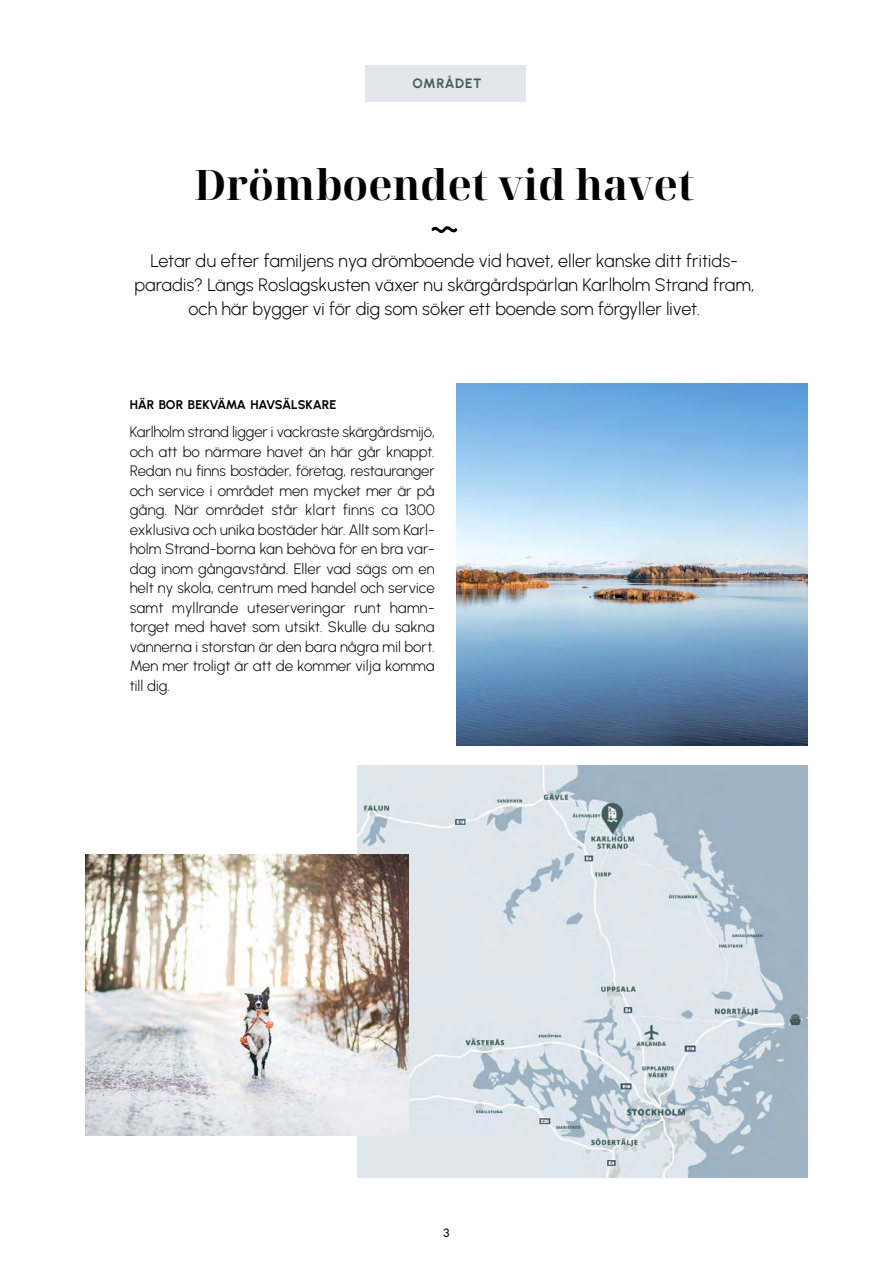
<style>
.page{position:relative;width:893px;height:1263px;background:#fff}
.page>*{position:absolute;margin:0;border:0;box-sizing:border-box;transform-origin:0 0}
.t1{font:700 42px "Noto Serif Display";color:#000}
.t2{font:300 18px/24px "Urbanist";color:#000;text-align:center}
.t3{font:300 15px/19.5px "Urbanist";color:#000;text-align:justify}
.t4{font:700 13.5px "Urbanist";letter-spacing:.04em;color:#415d59}
.t5{font:700 12.6px "Urbanist";letter-spacing:-.015em;color:#000}
.t6{font:500 12px "Urbanist";color:#000}
</style>
<div class="page">
<div style="left:366px;top:65px;width:160px;height:36px;background:#e3e7ed"></div>
<svg style="left:431px;top:226px;width:26px;height:7px"></svg>
<img style="left:357px;top:766px;width:451px;height:411px">
<img style="left:85px;top:855px;width:323px;height:280px">
<img style="left:456px;top:384px;width:352px;height:361px">
<p class="t4" style="left:412px;top:75px;width:71px">OMRÅDET</p>
<h1 class="t1" style="left:194px;top:156px;width:502px">Drömboendet vid havet</h1>
<p class="t2" style="left:134px;top:249px;width:621px">Letar du efter familjens nya drömboende vid havet, eller kanske ditt fritids&shy;paradis? Längs Roslagskusten växer nu skärgårdspärlan Karlholm Strand fram, och här bygger vi för dig som söker ett boende som förgyller livet.</p>
<p class="t5" style="left:130px;top:397px;width:208px">HÄR BOR BEKVÄMA HAVSÄLSKARE</p>
<p class="t3" style="left:130px;top:422px;width:307px">Karlholm strand ligger i vackraste skärgårdsmijö, och att bo närmare havet än här går knappt.<br>Redan nu finns bostäder, företag, restauranger och service i området men mycket mer är på gång. När området står klart finns ca 1300 exklusiva och unika bostäder här. Allt som Karl&shy;holm Strand-borna kan behöva för en bra var&shy;dag inom gångavstånd. Eller vad sägs om en helt ny skola, centrum med handel och service samt myllrande uteserveringar runt hamn&shy;torget med havet som utsikt. Skulle du sakna vännerna i storstan är den bara några mil bort.<br>Men mer troligt är att de kommer vilja komma till dig.</p>
<p class="t6" style="left:443px;top:1225px;width:7px">3</p>
</div>
